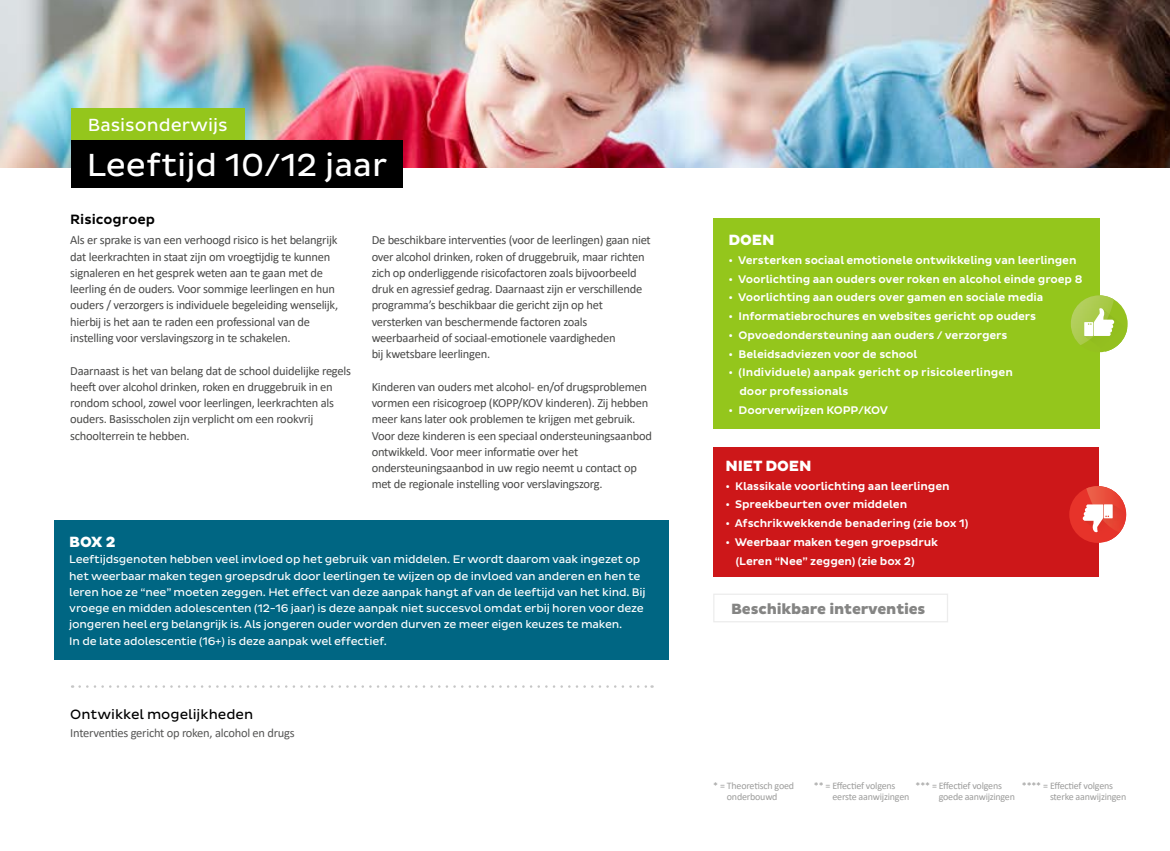
<style>
.page{position:relative;width:1170px;height:851px;background:#fff}
.page>*{position:absolute;margin:0;border:0;box-sizing:border-box;transform-origin:0 0}
.t1{font:32.5px "Pluto Sans";color:#fff}
.t2{font:17.88px "Pluto Sans";color:#fff}
.Doen{font:800 15.12px "Pluto Sans";letter-spacing:-.01em;color:#858584}
.Doen-2{font:800 15.12px "Pluto Sans";letter-spacing:-.01em;color:#fff}
.t3{font:13.75px "Pluto Sans";color:#000}
.t4{font:500 13.75px "Pluto Sans";color:#000}
.t5{font:12.5px/16.2px "Calibri";letter-spacing:-.02em;color:#4a4a49}
.t6{font:12.5px "Calibri";letter-spacing:-.02em;color:#575756}
.t7{font:500 11.25px "Pluto Sans";letter-spacing:-.01em;color:#fff}
.Doen-3{font:11.25px/16.2px "Pluto Sans";letter-spacing:-.015em;color:#fff}
.t8{font:10px/11.2px "Calibri";letter-spacing:-.02em;color:#9d9d9c}
</style>
<div class="page">
<img style="left:0;top:0;width:1169px;height:167px">
<div style="left:71px;top:140px;width:331px;height:47px;background:#000"></div>
<div style="left:71px;top:108px;width:174px;height:32px;background:#94c61c"></div>
<div style="left:713px;top:447px;width:385px;height:130px;background:#cd1719"></div>
<div style="left:1069px;top:486px;width:56px;height:57px;background:#e7332a;border-radius:50%"></div>
<img style="left:1086px;top:532px;width:33px;height:9px">
<img style="left:1086px;top:486px;width:38px;height:18px">
<img style="left:1112px;top:504px;width:13px;height:28px">
<svg style="left:1082px;top:504px;width:30px;height:28px"></svg>
<div style="left:713px;top:218px;width:386px;height:211px;background:#94c61c"></div>
<div style="left:1070px;top:295px;width:57px;height:57px;background:#95c11f;border-radius:50%"></div>
<img style="left:1108px;top:314px;width:19px;height:37px">
<img style="left:1071px;top:295px;width:42px;height:50px">
<img style="left:1084px;top:336px;width:25px;height:3px">
<svg style="left:1084px;top:308px;width:30px;height:28px"></svg>
<div style="left:713px;top:593px;width:235px;height:29px;border:1px solid #ececec"></div>
<div style="left:54px;top:520px;width:614px;height:140px;background:#006683"></div>
<svg style="left:80px;top:685px;width:572px;height:2px"></svg>
<p class="t2" style="left:88px;top:115px;width:141px">Basisonderwijs</p>
<p class="t1" style="left:87px;top:146px;width:302px">Leeftijd 10/12 jaar</p>
<p class="t4" style="left:70px;top:212px;width:86px">Risicogroep</p>
<p class="t5" style="left:70px;top:232px;width:268px">Als er sprake is van een verhoogd risico is het belangrijk dat leerkrachten in staat zijn om vroegtijdig te kunnen</p>
<p class="t5" style="left:70px;top:264px;width:254px">signaleren en het gesprek weten aan te gaan met de</p>
<p class="t5" style="left:70px;top:280px;width:269px">leerling én de ouders. Voor sommige leerlingen en hun ouders / verzorgers is individuele begeleiding wenselijk, hierbij is het aan te raden een professional van de</p>
<p class="t5" style="left:70px;top:329px;width:222px">instelling voor verslavingszorg in te schakelen.</p>
<p class="t5" style="left:70px;top:362px;width:282px">Daarnaast is het van belang dat de school duidelijke regels heeft over alcohol drinken, roken en druggebruik in en rondom school, zowel voor leerlingen, leerkrachten als ouders. Basisscholen zijn verplicht om een rookvrij</p>
<p class="t5" style="left:70px;top:427px;width:121px">schoolterrein te hebben.</p>
<p class="t5" style="left:371px;top:232px;width:280px">De beschikbare interventies (voor de leerlingen) gaan niet over alcohol drinken, roken of druggebruik, maar richten zich op onderliggende risicofactoren zoals bijvoorbeeld druk en agressief gedrag. Daarnaast zijn er verschillende programma’s beschikbaar die gericht zijn op het</p>
<p class="t5" style="left:371px;top:313px;width:217px">versterken van beschermende factoren zoals</p>
<p class="t5" style="left:371px;top:329px;width:245px">weerbaarheid of sociaal-emotionele vaardigheden</p>
<p class="t5" style="left:371px;top:345px;width:120px">bij kwetsbare leerlingen.</p>
<p class="t5" style="left:371px;top:378px;width:282px">Kinderen van ouders met alcohol- en/of drugsproblemen vormen een risicogroep (KOPP/KOV kinderen). Zij hebben meer kans later ook problemen te krijgen met gebruik.<br>Voor deze kinderen is een speciaal ondersteuningsaanbod ontwikkeld. Voor meer informatie over het</p>
<p class="t5" style="left:371px;top:459px;width:267px">ondersteuningsaanbod in uw regio neemt u contact op met de regionale instelling voor verslavingszorg.</p>
<p class="Doen-2" style="left:69px;top:533px;width:48px">BOX 2</p>
<p class="Doen-3" style="left:69px;top:551px;width:578px">Leeftijdsgenoten hebben veel invloed op het gebruik van middelen. Er wordt daarom vaak ingezet op het weerbaar maken tegen groepsdruk door leerlingen te wijzen op de invloed van anderen en hen te leren hoe ze “nee” moeten zeggen. Het effect van deze aanpak hangt af van de leeftijd van het kind. Bij vroege en midden adolescenten (12-16 jaar) is deze aanpak niet succesvol omdat erbij horen voor deze jongeren heel erg belangrijk is. Als jongeren ouder worden durven ze meer eigen keuzes te maken.</p>
<p class="Doen-3" style="left:69px;top:632px;width:319px">In de late adolescentie (16+) is deze aanpak wel effectief.</p>
<p class="t3" style="left:70px;top:706px;width:184px">Ontwikkel mogelijkheden</p>
<p class="t6" style="left:70px;top:724px;width:226px">Interventies gericht op roken, alcohol en drugs</p>
<p class="Doen-2" style="left:728px;top:231px;width:47px">DOEN</p>
<p class="t7" style="left:728px;top:253px;width:349px">• Versterken sociaal emotionele ontwikkeling van leerlingen</p>
<p class="t7" style="left:728px;top:272px;width:355px">• Voorlichting aan ouders over roken en alcohol einde groep 8</p>
<p class="t7" style="left:728px;top:291px;width:316px">• Voorlichting aan ouders over gamen en sociale media</p>
<p class="t7" style="left:728px;top:310px;width:309px">• Informatiebrochures en websites gericht op ouders</p>
<p class="t7" style="left:728px;top:328px;width:280px">• Opvoedondersteuning aan ouders / verzorgers</p>
<p class="t7" style="left:728px;top:347px;width:190px">• Beleidsadviezen voor de school</p>
<p class="t7" style="left:728px;top:366px;width:286px">• (Individuele) aanpak gericht op risicoleerlingen</p>
<p class="t7" style="left:739px;top:385px;width:111px">door professionals</p>
<p class="t7" style="left:728px;top:403px;width:161px">• Doorverwijzen KOPP/KOV</p>
<p class="Doen-2" style="left:725px;top:457px;width:87px">NIET DOEN</p>
<p class="t7" style="left:725px;top:479px;width:226px">• Klassikale voorlichting aan leerlingen</p>
<p class="t7" style="left:725px;top:498px;width:183px">• Spreekbeurten over middelen</p>
<p class="t7" style="left:725px;top:517px;width:244px">• Afschrikwekkende benadering (zie box 1)</p>
<p class="t7" style="left:725px;top:535px;width:214px">• Weerbaar maken tegen groepsdruk</p>
<p class="t7" style="left:735px;top:554px;width:180px">(Leren “Nee” zeggen) (zie box 2)</p>
<p class="Doen" style="left:731px;top:599px;width:196px">Beschikbare interventies</p>
<p class="t8" style="left:713px;top:779px;width:82px;text-align:center">* = Theoretisch goed onderbouwd</p>
<p class="t8" style="left:832px;top:779px;width:78px;text-indent:-18px">** = Effectief volgens eerste aanwijzingen</p>
<p class="t8" style="left:1049px;top:779px;width:78px;text-indent:-28px">**** = Effectief volgens sterke aanwijzingen</p>
<p class="t8" style="left:938px;top:779px;width:78px;text-indent:-23px">*** = Effectief volgens goede aanwijzingen</p>
</div>
